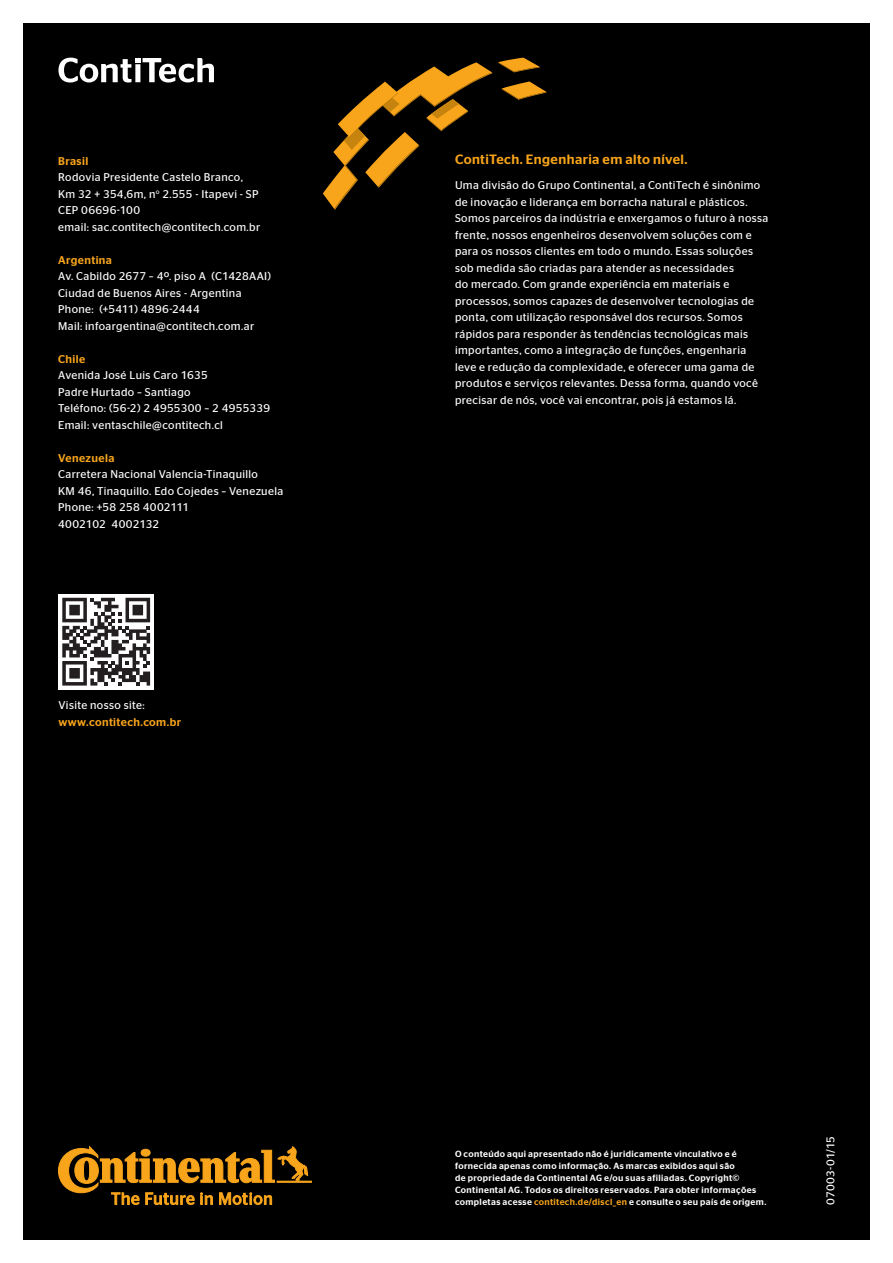
<style>
.page{position:relative;width:893px;height:1263px;background:#fff}
.page>*{position:absolute;margin:0;border:0;box-sizing:border-box;transform-origin:0 0}
.t1{font:500 13.5px "Continental Stag Sans";letter-spacing:.03em;color:#f9a51b}
.t2{font:11.25px/16.5px "Continental Stag Sans";letter-spacing:.035em;color:#fff}
.t3{font:500 11.25px "Continental Stag Sans";letter-spacing:.035em;color:#f9a51b}
.t4{font:11.25px "Continental Stag Sans";letter-spacing:.005em;color:#fff}
.t5{font:500 9px/12px "Continental Stag Sans";letter-spacing:.045em;color:#fff}
.s1{color:#f9a51b}
</style>
<div class="page">
<div style="left:23px;top:23px;width:847px;height:1216px;background:#000"></div>
<svg style="left:58px;top:58px;width:156px;height:25px"></svg>
<svg style="left:58px;top:1146px;width:254px;height:59px"></svg>
<div style="left:58px;top:594px;width:96px;height:96px;background:#fff"></div>
<svg style="left:62px;top:598px;width:88px;height:88px"></svg>
<svg style="left:498px;top:58px;width:42px;height:14px"></svg>
<svg style="left:502px;top:81px;width:44px;height:19px"></svg>
<svg style="left:323px;top:62px;width:169px;height:148px"></svg>
<p class="t3" style="left:58px;top:154px;width:32px">Brasil</p>
<p class="t2" style="left:58px;top:169px;width:204px">Rodovia Presidente Castelo Branco,<br>Km 32 + 354,6m, n<sup>o</sup> 2.555 - Itapevi - SP<br>CEP 06696-100<br>email: sac.contitech@contitech.com.br</p>
<p class="t3" style="left:58px;top:253px;width:55px">Argentina</p>
<p class="t2" style="left:58px;top:268px;width:214px">Av. Cabildo 2677 – 4º. piso A (C1428AAI)<br>Ciudad de Buenos Aires - Argentina Phone: (+5411) 4896-2444<br>Mail: infoargentina@contitech.com.ar</p>
<p class="t3" style="left:58px;top:352px;width:29px">Chile</p>
<p class="t2" style="left:58px;top:367px;width:213px">Avenida José Luis Caro 1635<br>Padre Hurtado – Santiago<br>Teléfono: (56-2) 2 4955300 – 2 4955339<br>Email: ventaschile@contitech.cl</p>
<p class="t3" style="left:58px;top:451px;width:58px">Venezuela</p>
<p class="t2" style="left:58px;top:466px;width:227px">Carretera Nacional Valencia-Tinaquillo<br>KM 46, Tinaquillo. Edo Cojedes – Venezuela<br>Phone: +58 258 4002111<br>4002102 4002132</p>
<p class="t2" style="left:58px;top:697px;width:88px">Visite nosso site:</p>
<p class="t3" style="left:58px;top:715px;width:124px">www.contitech.com.br</p>
<p class="t1" style="left:455px;top:152px;width:234px">ContiTech. Engenharia em alto nível.</p>
<p class="t2" style="left:455px;top:177px;width:315px">Uma divisão do Grupo Continental, a ContiTech é sinônimo de inovação e liderança em borracha natural e plásticos.<br>Somos parceiros da indústria e enxergamos o futuro à nossa frente, nossos engenheiros desenvolvem soluções com e para os nossos clientes em todo o mundo. Essas soluções sob medida são criadas para atender as necessidades<br>do mercado. Com grande experiência em materiais e processos, somos capazes de desenvolver tecnologias de ponta, com utilização responsável dos recursos. Somos rápidos para responder às tendências tecnológicas mais importantes, como a integração de funções, engenharia leve e redução da complexidade, e oferecer uma gama de produtos e serviços relevantes. Dessa forma, quando você precisar de nós, você vai encontrar, pois já estamos lá.</p>
<p class="t5" style="left:455px;top:1147px;width:313px">O conteúdo aqui apresentado não é juridicamente vinculativo e é fornecida apenas como informação. As marcas exibidos aqui são<br>de propriedade da Continental AG e/ou suas afiliadas. Copyright© Continental AG. Todos os direitos reservados. Para obter informações completas acesse <span class="s1">contitech.de/discl_en</span> e consulte o seu país de origem.</p>
<p class="t4" style="left:824px;top:1205px;width:70px;rotate:-90deg">07003-01/15</p>
</div>
